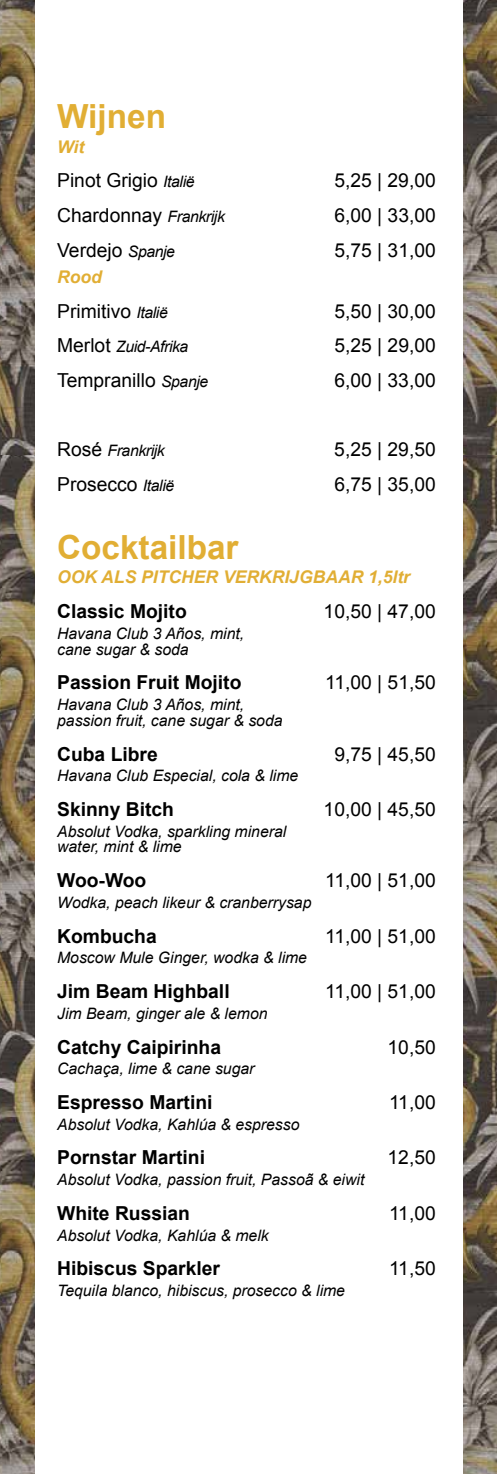
<style>
.page{position:relative;width:497px;height:1474px;background:#fff}
.page>*{position:absolute;margin:0;border:0;box-sizing:border-box;transform-origin:0 0}
.t1{font:700 33.25px "Arial";color:#e1ae34}
.t2{font:19.25px "Arial";color:#000}
.t3{font:700 19.25px "Arial";color:#000}
.t4{font:italic 700 17.5px "Arial";color:#e1ae34}
.t5{font:italic 15.75px/15.8px "Arial";color:#000}
.t6{font:italic 15.75px "Arial";letter-spacing:-.025em;color:#000}
.s1{font-style:italic;font-size:15.75px}
.s2{font-style:normal;font-size:19.25px}
</style>
<div class="page">
<img style="left:0;top:454px;width:496px;height:527px">
<img style="left:0;top:0;width:496px;height:454px">
<img style="left:0;top:981px;width:496px;height:492px">
<div style="left:35px;top:0;width:426px;height:1473px;background:#fff"></div>
<h1 class="t1" style="left:57px;top:95px;width:110px">Wijnen</h1>
<p class="t4" style="left:57px;top:135px;width:29px">Wit</p>
<p class="t2" style="left:57px;top:168px;width:139px">Pinot Grigio <span class="s1">Italië</span></p>
<p class="t2" style="left:334px;top:168px;width:103px">5,25 | 29,00</p>
<p class="t2" style="left:57px;top:203px;width:169px">Chardonnay <span class="s1">Frankrijk</span></p>
<p class="t2" style="left:334px;top:203px;width:103px">6,00 | 33,00</p>
<p class="t2" style="left:57px;top:237px;width:119px">Verdejo <span class="s1">Spanje</span></p>
<p class="t2" style="left:334px;top:237px;width:103px">5,75 | 31,00</p>
<p class="t4" style="left:57px;top:265px;width:46px">Rood</p>
<p class="t2" style="left:57px;top:298px;width:112px">Primitivo <span class="s1">Italië</span></p>
<p class="t2" style="left:334px;top:298px;width:103px">5,50 | 30,00</p>
<p class="t6" style="left:57px;top:336px;width:133px"><span class="s2">Merlot</span> Zuid-Afrika</p>
<p class="t2" style="left:334px;top:333px;width:103px">5,25 | 29,00</p>
<p class="t2" style="left:57px;top:367px;width:152px">Tempranillo <span class="s1">Spanje</span></p>
<p class="t2" style="left:334px;top:367px;width:103px">6,00 | 33,00</p>
<p class="t6" style="left:57px;top:441px;width:109px"><span class="s2">Rosé</span> Frankrijk</p>
<p class="t2" style="left:334px;top:437px;width:103px">5,25 | 29,50</p>
<p class="t2" style="left:57px;top:472px;width:118px">Prosecco <span class="s1">Italië</span></p>
<p class="t2" style="left:334px;top:472px;width:103px">6,75 | 35,00</p>
<h1 class="t1" style="left:57px;top:525px;width:183px">Cocktailbar</h1>
<p class="t4" style="left:57px;top:566px;width:354px">OOK ALS PITCHER VERKRIJGBAAR 1,5ltr</p>
<p class="t3" style="left:57px;top:598px;width:131px">Classic Mojito</p>
<p class="t2" style="left:323px;top:598px;width:114px">10,50 | 47,00</p>
<p class="t5" style="left:57px;top:625px;width:188px">Havana Club 3 Años, mint, cane sugar &amp; soda</p>
<p class="t3" style="left:57px;top:670px;width:185px">Passion Fruit Mojito</p>
<p class="t2" style="left:324px;top:670px;width:112px">11,00 | 51,50</p>
<p class="t5" style="left:57px;top:697px;width:226px">Havana Club 3 Años, mint, passion fruit, cane sugar &amp; soda</p>
<p class="t3" style="left:57px;top:741px;width:102px">Cuba Libre</p>
<p class="t2" style="left:334px;top:741px;width:103px">9,75 | 45,50</p>
<p class="t5" style="left:57px;top:768px;width:242px">Havana Club Especial, cola &amp; lime</p>
<p class="t3" style="left:57px;top:796px;width:118px">Skinny Bitch</p>
<p class="t2" style="left:323px;top:796px;width:114px">10,00 | 45,50</p>
<p class="t5" style="left:57px;top:823px;width:230px">Absolut Vodka, sparkling mineral water, mint &amp; lime</p>
<p class="t3" style="left:57px;top:867px;width:91px">Woo-Woo</p>
<p class="t2" style="left:324px;top:867px;width:112px">11,00 | 51,00</p>
<p class="t5" style="left:57px;top:894px;width:255px">Wodka, peach likeur &amp; cranberrysap</p>
<p class="t3" style="left:57px;top:923px;width:101px">Kombucha</p>
<p class="t2" style="left:324px;top:923px;width:112px">11,00 | 51,00</p>
<p class="t5" style="left:57px;top:950px;width:251px">Moscow Mule Ginger, wodka &amp; lime</p>
<p class="t3" style="left:57px;top:978px;width:174px">Jim Beam Highball</p>
<p class="t2" style="left:324px;top:978px;width:112px">11,00 | 51,00</p>
<p class="t5" style="left:57px;top:1005px;width:212px">Jim Beam, ginger ale &amp; lemon</p>
<p class="t3" style="left:57px;top:1034px;width:165px">Catchy Caipirinha</p>
<p class="t2" style="left:387px;top:1034px;width:50px">10,50</p>
<p class="t5" style="left:57px;top:1061px;width:198px">Cachaça, lime &amp; cane sugar</p>
<p class="t3" style="left:57px;top:1089px;width:157px">Espresso Martini</p>
<p class="t2" style="left:388px;top:1089px;width:48px">11,00</p>
<p class="t5" style="left:57px;top:1116px;width:243px">Absolut Vodka, Kahlúa &amp; espresso</p>
<p class="t3" style="left:57px;top:1144px;width:149px">Pornstar Martini</p>
<p class="t2" style="left:387px;top:1145px;width:50px">12,50</p>
<p class="t5" style="left:57px;top:1171px;width:308px">Absolut Vodka, passion fruit, Passoã &amp; eiwit</p>
<p class="t3" style="left:57px;top:1200px;width:134px">White Russian</p>
<p class="t2" style="left:388px;top:1200px;width:48px">11,00</p>
<p class="t5" style="left:57px;top:1227px;width:213px">Absolut Vodka, Kahlúa &amp; melk</p>
<p class="t3" style="left:57px;top:1255px;width:164px">Hibiscus Sparkler</p>
<p class="t2" style="left:388px;top:1255px;width:48px">11,50</p>
<p class="t5" style="left:57px;top:1282px;width:289px">Tequila blanco, hibiscus, prosecco &amp; lime</p>
</div>
